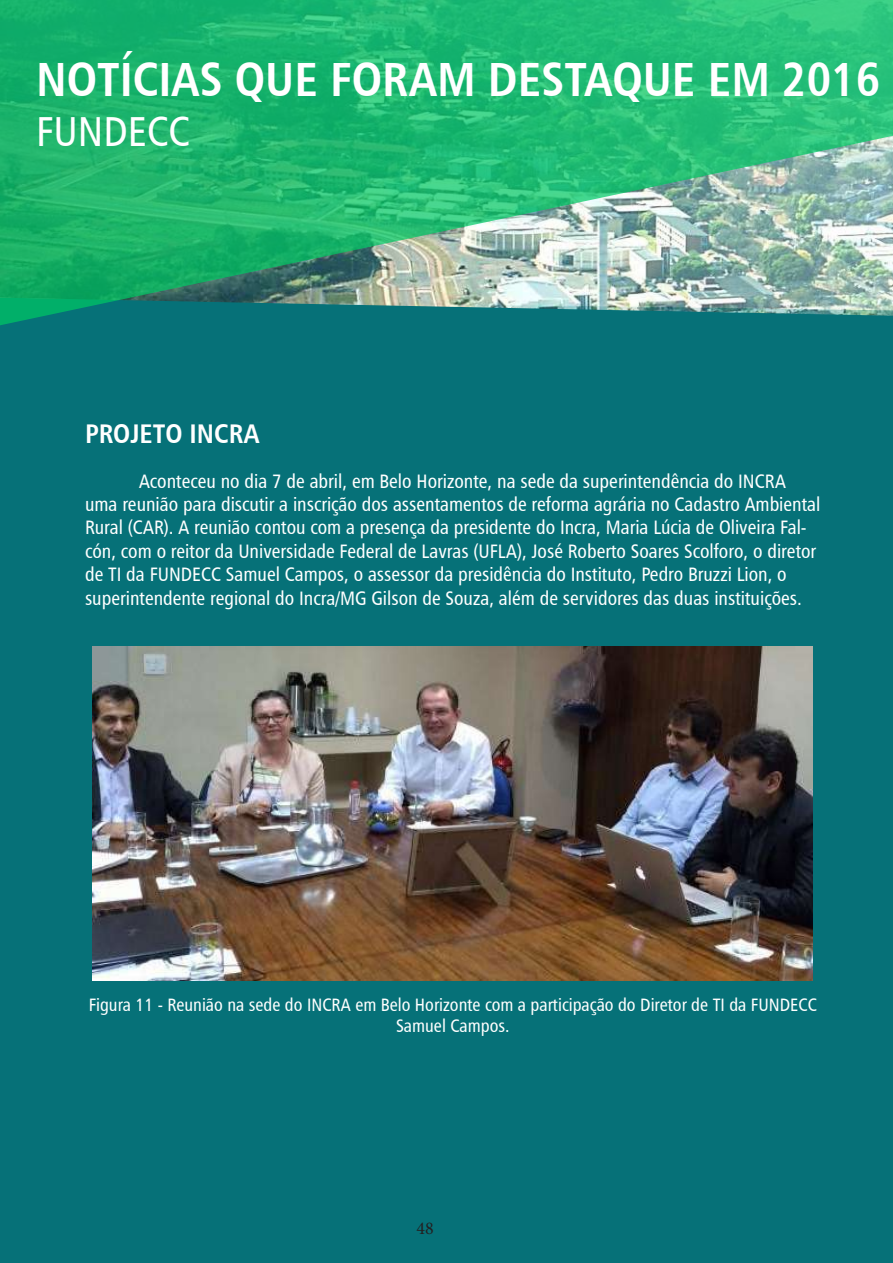
<style>
.page{position:relative;width:893px;height:1263px;background:#fff}
.page>*{position:absolute;margin:0;border:0;box-sizing:border-box;transform-origin:0 0}
.t1{font:48px "Humanist 777 BT Bold Condensed B";color:#fff}
.t2{font:42px "Humanist 777 BT Roman Condensed B";color:#fff}
.t3{font:27px "Humanist 777 BT Bold Condensed B";color:#fff}
.t4{font:19.5px/23.4px "Humanist 777 BT Roman Condensed B";color:#fff}
.t5{font:18px/21.6px "Humanist 777 BT Roman Condensed B";color:#fff;text-align:center}
.t6{font:18px "Minion Pro";color:#231f20}
</style>
<div class="page">
<div style="left:0;top:325px;width:893px;height:938px;background:#067178"></div>
<img style="left:0;top:0;width:893px;height:325px">
<img style="left:92px;top:646px;width:720px;height:334px">
<h1 class="t1" style="left:36px;top:49px;width:845px">NOTÍCIAS QUE FORAM DESTAQUE EM 2016</h1>
<h2 class="t2" style="left:36px;top:106px;width:155px">FUNDECC</h2>
<h3 class="t3" style="left:85px;top:416px;width:176px">PROJETO INCRA</h3>
<p class="t4" style="left:85px;top:469px;width:737px;text-indent:54px">Aconteceu no dia 7 de abril, em Belo Horizonte, na sede da superintendência do INCRA uma reunião para discutir a inscrição dos assentamentos de reforma agrária no Cadastro Ambiental Rural (CAR). A reunião contou com a presença da presidente do Incra, Maria Lúcia de Oliveira Fal&shy;cón, com o reitor da Universidade Federal de Lavras (UFLA), José Roberto Soares Scolforo, o diretor de TI da FUNDECC Samuel Campos, o assessor da presidência do Instituto, Pedro Bruzzi Lion, o superintendente regional do Incra/MG Gilson de Souza, além de servidores das duas instituições.</p>
<p class="t5" style="left:89px;top:993px;width:730px">Figura 11 - Reunião na sede do INCRA em Belo Horizonte com a participação do Diretor de TI da FUNDECC<br>Samuel Campos.</p>
<p class="t6" style="left:417px;top:1216px;width:19px">48</p>
</div>
